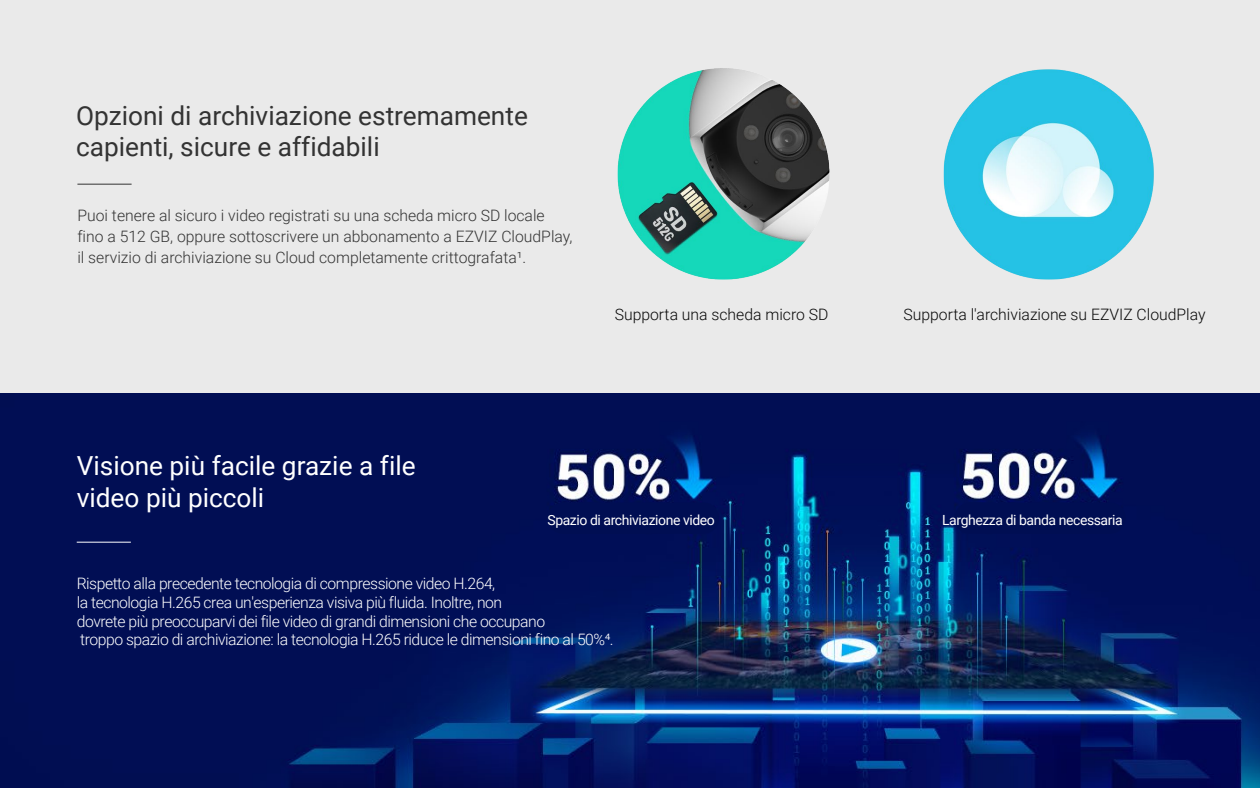
<style>
.page{position:relative;width:1260px;height:788px;background:#fff}
.page>*{position:absolute;margin:0;border:0;box-sizing:border-box;transform-origin:0 0}
.t1{font:26.25px/31.5px "Roboto";color:#333}
.t2{font:26.25px/31.5px "Roboto";color:#fff}
.t3{font:300 15.75px/18.9px "Roboto";letter-spacing:-.03em;color:#fff}
.t4{font:300 15.75px/21px "Roboto";color:#333}
.t5{font:300 15.75px "Roboto";color:#070707}
.t6{font:14px "Roboto";letter-spacing:-.03em;color:#fff}
</style>
<div class="page">
<div style="left:0;top:0;width:1260px;height:404px;background:#eaeaea"></div>
<img style="left:0;top:393px;width:1260px;height:395px">
<img style="left:617px;top:68px;width:537px;height:212px">
<hr style="left:77px;top:184px;width:55px;height:1px;background:#333">
<hr style="left:77px;top:541px;width:54px;height:1px;background:#fff">
<div style="left:547px;top:502px;width:172px;height:31px;background:#000e53;border-radius:16px"></div>
<div style="left:954px;top:502px;width:172px;height:31px;background:#000e53;border-radius:16px"></div>
<h1 class="t1" style="left:76px;top:99px;width:453px">Opzioni di archiviazione estremamente capienti, sicure e affidabili</h1>
<p class="t4" style="left:77px;top:204px;width:497px">Puoi tenere al sicuro i video registrati su una scheda micro SD locale fino a 512 GB, oppure sottoscrivere un abbonamento a EZVIZ CloudPlay, il servizio di archiviazione su Cloud completamente crittografata¹.</p>
<p class="t5" style="left:615px;top:304px;width:215px">Supporta una scheda micro SD</p>
<p class="t5" style="left:903px;top:304px;width:304px">Supporta l'archiviazione su EZVIZ CloudPlay</p>
<h1 class="t2" style="left:77px;top:449px;width:340px">Visione più facile grazie a file video più piccoli</h1>
<p class="t6" style="left:547px;top:510px;width:169px">Spazio di archiviazione video</p>
<p class="t6" style="left:942px;top:510px;width:182px">Larghezza di banda necessaria</p>
<p class="t3" style="left:77px;top:573px;width:538px">Rispetto alla precedente tecnologia di compressione video H.264,<br>la tecnologia H.265 crea un'esperienza visiva più fluida. Inoltre, non<br>dovrete più preoccuparvi dei file video di grandi dimensioni che occupano<br>troppo spazio di archiviazione: la tecnologia H.265 riduce le dimensioni fino al 50%⁴.</p>
</div>
